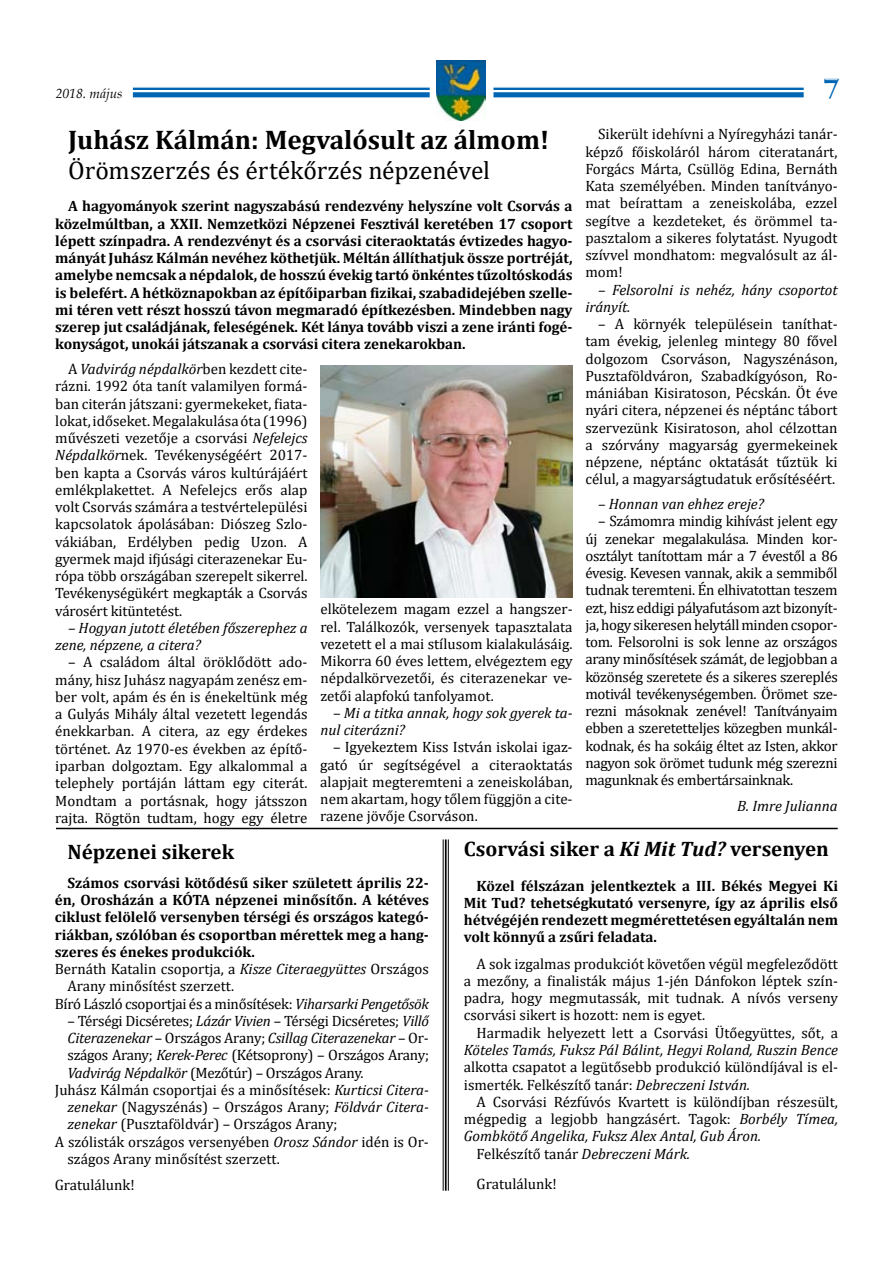
<style>
.page{position:relative;width:893px;height:1263px;background:#fff}
.page>*{position:absolute;margin:0;border:0;box-sizing:border-box;transform-origin:0 0}
.t1{font:700 27px "Cambria";color:#000}
.t2{font:700 27px "Garamond Handtooled PFL";color:#0066b3}
.t3{font:25.5px "Cambria";color:#000}
.t4{font:700 21px "Cambria";color:#000}
.t5{font:15px/17.2px "Cambria";color:#000;text-align:justify}
.t6{font:700 15px/17.2px "Cambria";color:#000;text-align:justify}
.t7{font:italic 15px/17.2px "Cambria";color:#000}
.t8{font:15px "Cambria";letter-spacing:-.02em;color:#000}
.t9{font:italic 13.5px "Book Antiqua";color:#000}
.s1{font-style:italic}
.s2{font-style:normal}
</style>
<div class="page">
<svg style="left:133px;top:87px;width:671px;height:11px;background:#2a7fbf"></svg>
<hr style="left:67px;top:90px;width:791px;height:2px;background:#fff">
<div style="left:430px;top:65px;width:63px;height:57px;background:#fff"></div>
<img style="left:437px;top:61px;width:49px;height:59px">
<img style="left:320px;top:365px;width:253px;height:232px">
<hr style="left:56px;top:828px;width:782px;height:1px;background:#000">
<hr style="left:448px;top:839px;width:1px;height:352px;background:#000">
<hr style="left:445px;top:839px;width:2px;height:352px;background:#000">
<hr style="left:443px;top:839px;width:1px;height:352px;background:#000">
<p class="t9" style="left:56px;top:84px;width:68px">2018. május</p>
<h1 class="t2" style="left:823px;top:72px;width:16px">7</h1>
<h1 class="t1" style="left:68px;top:120px;width:483px">Juhász Kálmán: Megvalósult az álmom!</h1>
<h2 class="t3" style="left:68px;top:155px;width:424px">Örömszerzés és értékőrzés népzenével</h2>
<p class="t6" style="left:55px;top:197px;width:519px;text-indent:13px">A hagyományok szerint nagyszabású rendezvény helyszíne volt Csorvás a közelmúltban, a XXII. Nemzetközi Népzenei Fesztivál keretében 17 csoport lépett színpadra. A rendezvényt és a csorvási citeraoktatás évtizedes hagyo&shy;mányát Juhász Kálmán nevéhez köthetjük. Méltán állíthatjuk össze portréját, amelybe nemcsak a népdalok, de hosszú évekig tartó önkéntes tűzoltóskodás is belefért. A hétköznapokban az építőiparban fizikai, szabadidejében szelle&shy;mi téren vett részt hosszú távon megmaradó építkezésben. Mindebben nagy szerep jut családjának, feleségének. Két lánya tovább viszi a zene iránti fogé&shy;konyságot, unokái játszanak a csorvási citera zenekarokban.</p>
<p class="t5" style="left:55px;top:360px;width:254px;text-indent:13px">A <span class="s1">Vadvirág népdalkör</span>ben kezdett cite&shy;rázni. 1992 óta tanít valamilyen formá&shy;ban citerán játszani: gyermekeket, fiata&shy;lokat, időseket. Megalakulása óta (1996) művészeti vezetője a csorvási <span class="s1">Nefelejcs Népdalkör</span>nek. Tevékenységéért 2017- ben kapta a Csorvás város kultúrájáért emlékplakettet. A Nefelejcs erős alap volt Csorvás számára a testvértelepülési kapcsolatok ápolásában: Diószeg Szlo&shy;vákiában, Erdélyben pedig Uzon. A gyermek majd ifjúsági citerazenekar Eu&shy;rópa több országában szerepelt sikerrel.<br>Tevékenységükért megkapták a Csorvás városért kitüntetést.</p>
<p class="t7" style="left:55px;top:619px;width:254px;text-indent:13px">– Hogyan jutott életében főszerephez a zene, népzene, a citera?</p>
<p class="t5" style="left:55px;top:654px;width:254px;text-indent:13px">– A családom által öröklődött ado&shy;mány, hisz Juhász nagyapám zenész em&shy;ber volt, apám és én is énekeltünk még a Gulyás Mihály által vezetett legendás énekkarban. A citera, az egy érdekes történet. Az 1970-es években az építő&shy;iparban dolgoztam. Egy alkalommal a telephely portáján láttam egy citerát.<br>Mondtam a portásnak, hogy játsszon rajta. Rögtön tudtam, hogy egy életre</p>
<p class="t5" style="left:320px;top:601px;width:254px">elkötelezem magam ezzel a hangszer&shy;rel. Találkozók, versenyek tapasztalata vezetett el a mai stílusom kialakulásáig.<br>Mikorra 60 éves lettem, elvégeztem egy népdalkörvezetői, és citerazenekar ve&shy;zetői alapfokú tanfolyamot.</p>
<p class="t7" style="left:320px;top:704px;width:254px;text-indent:13px">– Mi a titka annak, hogy sok gyerek ta&shy;nul citerázni?</p>
<p class="t5" style="left:320px;top:739px;width:254px;text-indent:13px">– Igyekeztem Kiss István iskolai igaz&shy;gató úr segítségével a citeraoktatás alapjait megteremteni a zeneiskolában, nem akartam, hogy tőlem függjön a cite&shy;razene jövője Csorváson.</p>
<p class="t5" style="left:585px;top:125px;width:254px;text-indent:13px">Sikerült idehívni a Nyíregyházi tanár&shy;képző főiskoláról három citeratanárt, Forgács Márta, Csüllög Edina, Bernáth Kata személyében. Minden tanítványo&shy;mat beírattam a zeneiskolába, ezzel segítve a kezdeteket, és örömmel ta&shy;pasztalom a sikeres folytatást. Nyugodt szívvel mondhatom: megvalósult az ál&shy;mom!</p>
<p class="t7" style="left:585px;top:280px;width:254px;text-indent:13px">– Felsorolni is nehéz, hány csoportot irányít.</p>
<p class="t5" style="left:585px;top:315px;width:254px;text-indent:13px">– A környék településein taníthat&shy;tam évekig, jelenleg mintegy 80 fővel dolgozom Csorváson, Nagyszénáson, Pusztaföldváron, Szabadkígyóson, Ro&shy;mániában Kisiratoson, Pécskán. Öt éve nyári citera, népzenei és néptánc tábort szervezünk Kisiratoson, ahol célzottan a szórvány magyarság gyermekeinek népzene, néptánc oktatását tűztük ki célul, a magyarságtudatuk erősítéséért.</p>
<p class="t7" style="left:598px;top:495px;width:167px">– Honnan van ehhez ereje?</p>
<p class="t5" style="left:585px;top:512px;width:254px;text-indent:13px">– Számomra mindig kihívást jelent egy új zenekar megalakulása. Minden kor&shy;osztályt tanítottam már a 7 évestől a 86 évesig. Kevesen vannak, akik a semmiből tudnak teremteni. Én elhivatottan teszem ezt, hisz eddigi pályafutásom azt bizonyít&shy;ja, hogy sikeresen helytáll minden csopor&shy;tom. Felsorolni is sok lenne az országos arany minősítések számát, de legjobban a közönség szeretete és a sikeres szereplés motivál tevékenységemben. Örömet sze&shy;rezni másoknak zenével! Tanítványaim ebben a szeretetteljes közegben munkál&shy;kodnak, és ha sokáig éltet az Isten, akkor nagyon sok örömet tudunk még szerezni magunknak és embertársainknak.</p>
<p class="t7" style="left:737px;top:797px;width:102px">B. Imre Julianna</p>
<h3 class="t4" style="left:68px;top:836px;width:168px">Népzenei sikerek</h3>
<p class="t6" style="left:68px;top:873px;width:363px">Számos csorvási kötődésű siker született április 22-</p>
<p class="t6" style="left:55px;top:891px;width:376px">én, Orosházán a KÓTA népzenei minősítőn. A kétéves</p>
<p class="t6" style="left:55px;top:908px;width:376px">ciklust felölelő versenyben térségi és országos kategó-</p>
<p class="t6" style="left:55px;top:925px;width:376px">riákban, szólóban és csoportban mérettek meg a hang-</p>
<p class="t6" style="left:55px;top:942px;width:202px">szeres és énekes produkciók.</p>
<p class="t5" style="left:55px;top:960px;width:376px">Bernáth Katalin csoportja, a <span class="s1">Kisze Citeraegyüttes</span> Országos</p>
<p class="t5" style="left:68px;top:977px;width:168px">Arany minősítést szerzett.</p>
<p class="t8" style="left:55px;top:995px;width:376px">Bíró László csoportjai és a minősítések: <span class="s1">Viharsarki Pengetősök</span></p>
<p class="t8" style="left:68px;top:1012px;width:363px">– Térségi Dicséretes; <span class="s1">Lázár Vivien</span> – Térségi Dicséretes; <span class="s1">Villő</span></p>
<p class="t7" style="left:67px;top:1029px;width:363px">Citerazenekar <span class="s2">– Országos Arany;</span> Csillag Citerazenekar <span class="s2">– Or-</span></p>
<p class="t8" style="left:68px;top:1046px;width:363px">szágos Arany; <span class="s1">Kerek-Perec</span> (Kétsoprony) – Országos Arany;</p>
<p class="t8" style="left:68px;top:1064px;width:297px"><span class="s1">Vadvirág Népdalkör</span> (Mezőtúr) – Országos Arany.</p>
<p class="t5" style="left:55px;top:1081px;width:376px">Juhász Kálmán csoportjai és a minősítések: <span class="s1">Kurticsi Citera-</span></p>
<p class="t5" style="left:68px;top:1098px;width:363px"><span class="s1">zenekar</span> (Nagyszénás) – Országos Arany; <span class="s1">Földvár Citera-</span></p>
<p class="t5" style="left:68px;top:1115px;width:272px"><span class="s1">zenekar</span> (Pusztaföldvár) – Országos Arany;</p>
<p class="t5" style="left:55px;top:1133px;width:376px">A szólisták országos versenyében <span class="s1">Orosz Sándor</span> idén is Or-</p>
<p class="t5" style="left:68px;top:1150px;width:214px">szágos Arany minősítést szerzett.</p>
<p class="t5" style="left:55px;top:1176px;width:82px">Gratulálunk!</p>
<h3 class="t4" style="left:464px;top:834px;width:366px">Csorvási siker a <span class="s1">Ki Mit Tud?</span> versenyen</h3>
<p class="t6" style="left:464px;top:876px;width:376px;text-indent:13px">Közel félszázan jelentkeztek a III. Békés Megyei Ki Mit Tud? tehetségkutató versenyre, így az április első hétvégéjén rendezett megmérettetésen egyáltalán nem volt könnyű a zsűri feladata.</p>
<p class="t5" style="left:464px;top:955px;width:376px;text-indent:13px">A sok izgalmas produkciót követően végül megfeleződött a mezőny, a finalisták május 1-jén Dánfokon léptek szín&shy;padra, hogy megmutassák, mit tudnak. A nívós verseny csorvási sikert is hozott: nem is egyet.</p>
<p class="t5" style="left:477px;top:1024px;width:363px">Harmadik helyezett lett a Csorvási Ütőegyüttes, sőt, a</p>
<p class="t7" style="left:464px;top:1040px;width:376px">Köteles Tamás, Fuksz Pál Bálint, Hegyi Roland, Ruszin Bence</p>
<p class="t5" style="left:464px;top:1058px;width:376px">alkotta csapatot a legütősebb produkció különdíjával is el&shy;ismerték. Felkészítő tanár: <span class="s1">Debreczeni István.</span></p>
<p class="t5" style="left:477px;top:1093px;width:363px">A Csorvási Rézfúvós Kvartett is különdíjban részesült,</p>
<p class="t5" style="left:464px;top:1110px;width:376px">mégpedig a legjobb hangzásért. Tagok: <span class="s1">Borbély Tímea,</span></p>
<p class="t7" style="left:464px;top:1127px;width:299px">Gombkötő Angelika, Fuksz Alex Antal, Gub Áron.</p>
<p class="t5" style="left:477px;top:1145px;width:215px">Felkészítő tanár <span class="s1">Debreczeni Márk.</span></p>
<p class="t5" style="left:477px;top:1175px;width:82px">Gratulálunk!</p>
</div>
